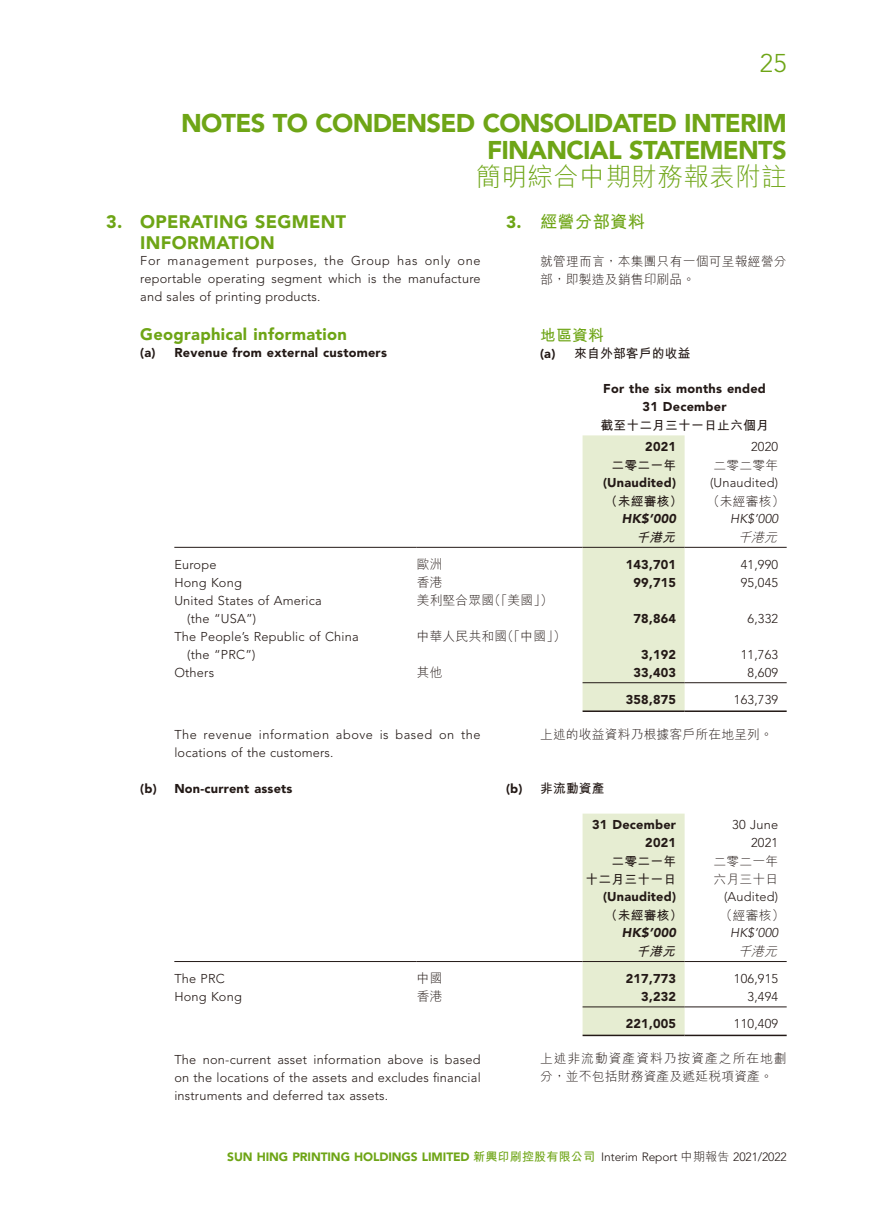
<style>
.page{position:relative;width:893px;height:1212px;background:#fff}
.page>*{position:absolute;margin:0;border:0;box-sizing:border-box;transform-origin:0 0}
.t1{font:900 25.5px/27px "Avenir LT Std";letter-spacing:-.03em;color:#6ea516;text-align:right}
.t2{font:300 25.5px "M Hei HK";letter-spacing:.015em;color:#6ea516}
.t3{font:300 25.5px "Avenir LT Std";color:#6ea516}
.t4{font:900 18px/21px "Avenir LT Std";letter-spacing:.02em;color:#6ea516}
.t5{font:700 17.25px "M Hei HK";letter-spacing:.02em;color:#6ea516}
.t6{font:900 16.5px "Avenir LT Std";letter-spacing:.02em;color:#6ea516}
.t7{font:700 15.75px "M Hei HK";color:#6ea516}
.t8{font:300 12.75px/18px "Avenir LT Std";letter-spacing:.015em;color:#231916;text-align:justify}
.t9{font:900 12.75px/18px "Avenir LT Std";letter-spacing:.02em;color:#231916;text-align:center}
.t10{font:300 12.75px/18px "M Hei HK";letter-spacing:.015em;color:#231916}
.t11{font:700 12.75px/18px "M Hei HK";letter-spacing:.02em;color:#231916;text-align:right}
.t12{font:300 12.75px/18px "Avenir LT Std";letter-spacing:.04em;color:#231916}
.t13{font:300 12.75px/18px "M Hei HK";letter-spacing:.08em;color:#231916}
.t14{font:italic 900 12.75px "Avenir LT Std";letter-spacing:.02em;color:#231916}
.t15{font:italic 300 12.75px "Avenir LT Std";letter-spacing:.015em;color:#231916}
.t16{font:italic 700 12.75px "M Hei HK";color:#231916}
.t17{font:italic 300 12.75px "M Hei HK";color:#231916}
.t18{font:900 12px "Avenir LT Std";letter-spacing:-.005em;color:#6ea516}
.s1{font-family:"Avenir LT Std";font-weight:900}
.s2{font-family:"M Hei HK";font-weight:700}
.s3{font-weight:300;color:#231916}
.s4{font-family:"M Hei HK";font-weight:300;color:#231916}
</style>
<div class="page">
<div style="left:583px;top:435px;width:102px;height:275px;background:#e6edd2"></div>
<hr style="left:174px;top:547px;width:243px;height:1px;background:#231916">
<hr style="left:417px;top:547px;width:166px;height:1px;background:#231916">
<hr style="left:583px;top:547px;width:102px;height:1px;background:#231916">
<hr style="left:685px;top:547px;width:102px;height:1px;background:#231916">
<hr style="left:583px;top:682px;width:102px;height:1px;background:#231916">
<hr style="left:685px;top:682px;width:102px;height:1px;background:#231916">
<hr style="left:583px;top:710px;width:102px;height:2px;background:#231916">
<hr style="left:685px;top:710px;width:102px;height:2px;background:#231916">
<div style="left:583px;top:813px;width:102px;height:222px;background:#e6edd2"></div>
<hr style="left:174px;top:961px;width:243px;height:1px;background:#231916">
<hr style="left:417px;top:961px;width:166px;height:1px;background:#231916">
<hr style="left:583px;top:961px;width:102px;height:1px;background:#231916">
<hr style="left:685px;top:961px;width:102px;height:1px;background:#231916">
<hr style="left:583px;top:1006px;width:102px;height:1px;background:#231916">
<hr style="left:685px;top:1006px;width:102px;height:1px;background:#231916">
<hr style="left:583px;top:1035px;width:102px;height:1px;background:#231916">
<hr style="left:685px;top:1035px;width:102px;height:1px;background:#231916">
<h1 class="t3" style="left:760px;top:48px;width:28px">25</h1>
<h1 class="t1" style="left:181px;top:109px;width:607px">NOTES TO CONDENSED CONSOLIDATED INTERIM<br>FINANCIAL STATEMENTS</h1>
<h1 class="t2" style="left:476px;top:163px;width:312px">簡明綜合中期財務報表附註</h1>
<h2 class="t4" style="left:140px;top:211px;width:207px;text-indent:-34px">3. OPERATING SEGMENT<br>INFORMATION</h2>
<p class="t8" style="left:140px;top:252px;width:342px">For management purposes, the Group has only one reportable operating segment which is the manufacture and sales of printing products.</p>
<p class="t6" style="left:140px;top:325px;width:208px">Geographical information</p>
<p class="t9" style="left:140px;top:343px;width:248px">(a) Revenue from external customers</p>
<h3 class="t5" style="left:506px;top:209px;width:141px"><span class="s1">3.</span> 經營分部資料</h3>
<p class="t10" style="left:540px;top:252px;width:248px">就管理而言，本集團只有一個可呈報經營分部，即製造及銷售印刷品。</p>
<p class="t7" style="left:540px;top:323px;width:65px">地區資料</p>
<p class="t11" style="left:540px;top:343px;width:152px"><span class="s1">(a)</span> 來自外部客戶的收益</p>
<p class="t9" style="left:603px;top:379px;width:164px">For the six months ended<br>31 December</p>
<p class="t11" style="left:600px;top:415px;width:170px">截至十二月三十一日止六個月</p>
<p class="t9" style="left:645px;top:438px;width:32px">2021</p>
<p class="t8" style="left:751px;top:438px;width:29px">2020</p>
<p class="t11" style="left:611px;top:455px;width:66px">二零二一年</p>
<p class="t10" style="left:714px;top:456px;width:66px">二零二零年</p>
<p class="t9" style="left:603px;top:474px;width:75px">(Unaudited)</p>
<p class="t8" style="left:710px;top:474px;width:70px">(Unaudited)</p>
<p class="t11" style="left:605px;top:491px;width:79px">（未經審核）</p>
<p class="t10" style="left:707px;top:492px;width:79px">（未經審核）</p>
<p class="t14" style="left:622px;top:511px;width:56px">HK$’000</p>
<p class="t15" style="left:730px;top:511px;width:50px">HK$’000</p>
<p class="t16" style="left:636px;top:528px;width:45px">千港元</p>
<p class="t17" style="left:738px;top:531px;width:44px">千港元</p>
<p class="t8" style="left:174px;top:555px;width:44px">Europe</p>
<p class="t10" style="left:417px;top:555px;width:27px">歐洲</p>
<p class="t9" style="left:626px;top:555px;width:52px">143,701</p>
<p class="t8" style="left:741px;top:555px;width:39px">41,990</p>
<p class="t8" style="left:174px;top:573px;width:69px">Hong Kong</p>
<p class="t10" style="left:417px;top:573px;width:27px">香港</p>
<p class="t9" style="left:633px;top:573px;width:44px">99,715</p>
<p class="t8" style="left:741px;top:573px;width:39px">95,045</p>
<p class="t8" style="left:187px;top:591px;width:136px;text-indent:-13px">United States of America (the “USA”)</p>
<p class="t10" style="left:417px;top:591px;width:138px">美利堅合眾國（「美國」）</p>
<p class="t9" style="left:633px;top:609px;width:44px">78,864</p>
<p class="t8" style="left:747px;top:609px;width:32px">6,332</p>
<p class="t8" style="left:187px;top:627px;width:173px;text-indent:-13px">The People’s Republic of China (the “PRC”)</p>
<p class="t10" style="left:417px;top:627px;width:151px">中華人民共和國（「中國」）</p>
<p class="t9" style="left:641px;top:645px;width:36px">3,192</p>
<p class="t8" style="left:741px;top:645px;width:39px">11,763</p>
<p class="t8" style="left:174px;top:663px;width:41px">Others</p>
<p class="t10" style="left:417px;top:663px;width:27px">其他</p>
<p class="t9" style="left:633px;top:663px;width:44px">33,403</p>
<p class="t8" style="left:748px;top:663px;width:32px">8,609</p>
<p class="t9" style="left:626px;top:691px;width:52px">358,875</p>
<p class="t8" style="left:734px;top:691px;width:46px">163,739</p>
<p class="t12" style="left:174px;top:726px;width:308px">The revenue information above is based on the locations of the customers.</p>
<p class="t9" style="left:140px;top:780px;width:154px">(b) Non-current assets</p>
<p class="t9" style="left:592px;top:816px;width:86px;text-align:right">31 December<br>2021</p>
<p class="t8" style="left:732px;top:816px;width:47px;text-align:right">30 June<br>2021</p>
<p class="t11" style="left:585px;top:851px;width:92px">二零二一年<br>十二月三十一日</p>
<p class="t10" style="left:714px;top:852px;width:66px">二零二一年六月三十日</p>
<p class="t9" style="left:603px;top:888px;width:75px">(Unaudited)</p>
<p class="t8" style="left:724px;top:888px;width:56px">(Audited)</p>
<p class="t11" style="left:605px;top:905px;width:79px">（未經審核）</p>
<p class="t10" style="left:720px;top:906px;width:66px">（經審核）</p>
<p class="t14" style="left:622px;top:925px;width:56px">HK$’000</p>
<p class="t15" style="left:730px;top:925px;width:50px">HK$’000</p>
<p class="t16" style="left:636px;top:942px;width:45px">千港元</p>
<p class="t17" style="left:738px;top:945px;width:44px">千港元</p>
<p class="t8" style="left:174px;top:969px;width:52px">The PRC</p>
<p class="t10" style="left:417px;top:969px;width:27px">中國</p>
<p class="t9" style="left:626px;top:969px;width:52px">217,773</p>
<p class="t8" style="left:734px;top:969px;width:46px">106,915</p>
<p class="t8" style="left:174px;top:987px;width:69px">Hong Kong</p>
<p class="t10" style="left:417px;top:987px;width:27px">香港</p>
<p class="t9" style="left:641px;top:987px;width:36px">3,232</p>
<p class="t8" style="left:747px;top:987px;width:32px">3,494</p>
<p class="t9" style="left:626px;top:1015px;width:52px">221,005</p>
<p class="t8" style="left:734px;top:1015px;width:46px">110,409</p>
<p class="t8" style="left:174px;top:1050px;width:308px">The non-current asset information above is based on the locations of the assets and excludes financial instruments and deferred tax assets.</p>
<p class="t10" style="left:540px;top:725px;width:234px">上述的收益資料乃根據客戶所在地呈列。</p>
<p class="t11" style="left:506px;top:778px;width:100px"><span class="s1">(b)</span> 非流動資產</p>
<p class="t13" style="left:540px;top:1049px;width:248px">上述非流動資產資料乃按資產之所在地劃分，並不包括財務資產及遞延稅項資產。</p>
<p class="t18" style="left:227px;top:1150px;width:561px">SUN HING PRINTING HOLDINGS LIMITED <span class="s2">新興印刷控股有限公司</span> <span class="s3">Interim Report</span> <span class="s4">中期報告</span> <span class="s3">2021/2022</span></p>
</div>
